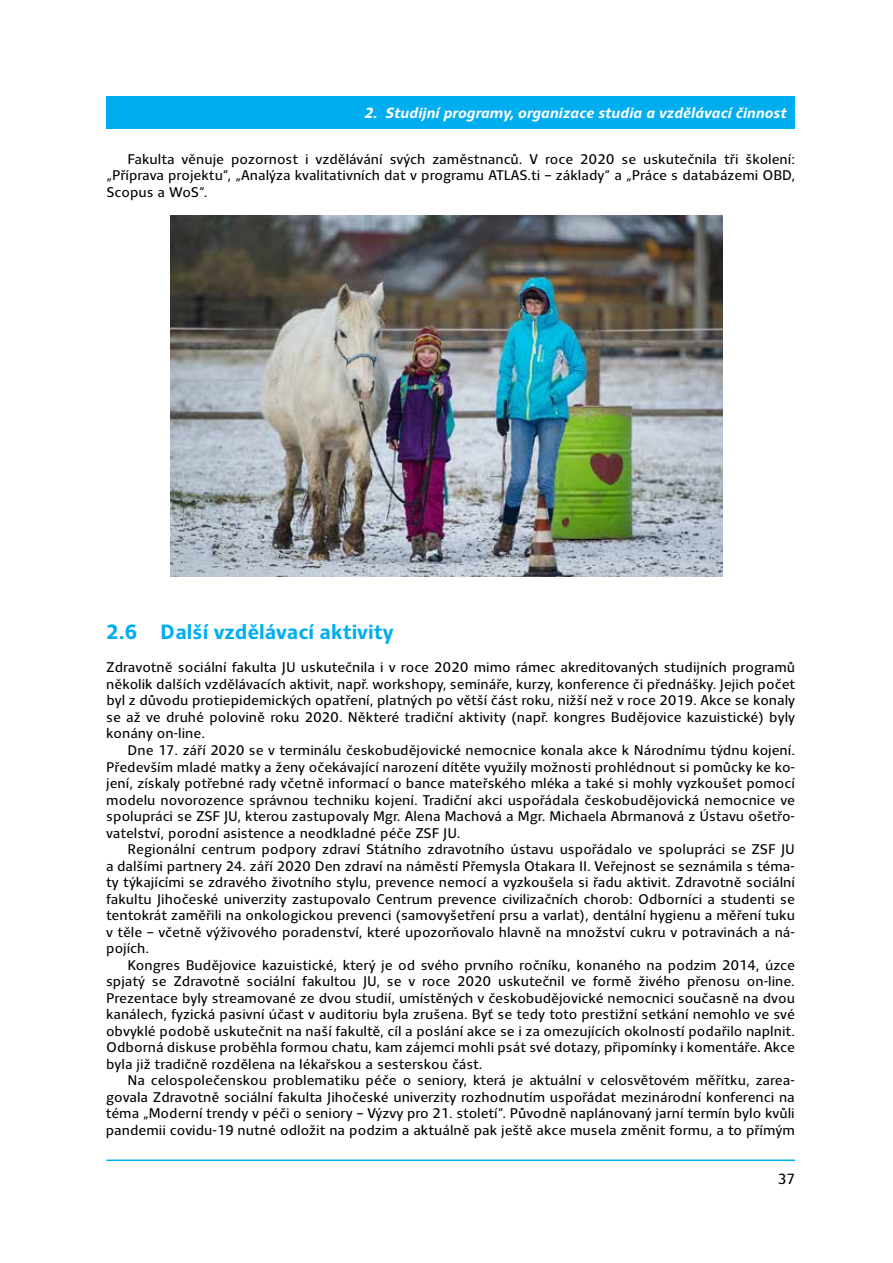
<style>
.page{position:relative;width:893px;height:1263px;background:#fff}
.page>*{position:absolute;margin:0;border:0;box-sizing:border-box;transform-origin:0 0}
.t1{font:700 21px "Clara Sans";color:#00aeef}
.t2{font:italic 700 15px "Clara Sans";color:#fff}
.t3{font:15px "Clara Sans";color:#000}
.t4{font:14.25px/16.5px "Clara Sans";color:#000;text-align:justify}
</style>
<div class="page">
<hr style="left:106px;top:1159px;width:689px;height:2px;background:#00aeef">
<div style="left:106px;top:96px;width:689px;height:33px;background:#00aeef"></div>
<img style="left:170px;top:216px;width:553px;height:361px">
<p class="t2" style="left:365px;top:104px;width:424px">2. Studijní programy, organizace studia a vzdělávací činnost</p>
<p class="t4" style="left:106px;top:151px;width:690px;text-indent:21px">Fakulta věnuje pozornost i vzdělávání svých zaměstnanců. V roce 2020 se uskutečnila tři školení: „Příprava projektu“, „Analýza kvalitativních dat v programu ATLAS.ti – základy“ a „Práce s databázemi OBD, Scopus a WoS“.</p>
<h1 class="t1" style="left:106px;top:621px;width:289px">2.6 Další vzdělávací aktivity</h1>
<p class="t4" style="left:106px;top:660px;width:690px">Zdravotně sociální fakulta JU uskutečnila i v roce 2020 mimo rámec akreditovaných studijních programů několik dalších vzdělávacích aktivit, např. workshopy, semináře, kurzy, konference či přednášky. Jejich počet byl z důvodu protiepidemických opatření, platných po větší část roku, nižší než v roce 2019. Akce se konaly se až ve druhé polovině roku 2020. Některé tradiční aktivity (např. kongres Budějovice kazuistické) byly konány on-line.</p>
<p class="t4" style="left:106px;top:742px;width:690px;text-indent:21px">Dne 17. září 2020 se v terminálu českobudějovické nemocnice konala akce k Národnímu týdnu kojení.<br>Především mladé matky a ženy očekávající narození dítěte využily možnosti prohlédnout si pomůcky ke ko&shy;jení, získaly potřebné rady včetně informací o bance mateřského mléka a také si mohly vyzkoušet pomocí modelu novorozence správnou techniku kojení. Tradiční akci uspořádala českobudějovická nemocnice ve spolupráci se ZSF JU, kterou zastupovaly Mgr. Alena Machová a Mgr. Michaela Abrmanová z Ústavu ošetřo&shy;vatelství, porodní asistence a neodkladné péče ZSF JU.</p>
<p class="t4" style="left:106px;top:841px;width:690px;text-indent:21px">Regionální centrum podpory zdraví Státního zdravotního ústavu uspořádalo ve spolupráci se ZSF JU a dalšími partnery 24. září 2020 Den zdraví na náměstí Přemysla Otakara II. Veřejnost se seznámila s téma&shy;ty týkajícími se zdravého životního stylu, prevence nemocí a vyzkoušela si řadu aktivit. Zdravotně sociální fakultu Jihočeské univerzity zastupovalo Centrum prevence civilizačních chorob: Odborníci a studenti se tentokrát zaměřili na onkologickou prevenci (samovyšetření prsu a varlat), dentální hygienu a měření tuku v těle – včetně výživového poradenství, které upozorňovalo hlavně na množství cukru v potravinách a ná&shy;pojích.</p>
<p class="t4" style="left:106px;top:957px;width:690px;text-indent:21px">Kongres Budějovice kazuistické, který je od svého prvního ročníku, konaného na podzim 2014, úzce spjatý se Zdravotně sociální fakultou JU, se v roce 2020 uskutečnil ve formě živého přenosu on-line.<br>Prezentace byly streamované ze dvou studií, umístěných v českobudějovické nemocnici současně na dvou kanálech, fyzická pasivní účast v auditoriu byla zrušena. Byť se tedy toto prestižní setkání nemohlo ve své obvyklé podobě uskutečnit na naší fakultě, cíl a poslání akce se i za omezujících okolností podařilo naplnit.<br>Odborná diskuse proběhla formou chatu, kam zájemci mohli psát své dotazy, připomínky i komentáře. Akce byla již tradičně rozdělena na lékařskou a sesterskou část.</p>
<p class="t4" style="left:106px;top:1072px;width:690px;text-indent:21px">Na celospolečenskou problematiku péče o seniory, která je aktuální v celosvětovém měřítku, zarea&shy;govala Zdravotně sociální fakulta Jihočeské univerzity rozhodnutím uspořádat mezinárodní konferenci na téma „Moderní trendy v péči o seniory – Výzvy pro 21. století“. Původně naplánovaný jarní termín bylo kvůli pandemii covidu-19 nutné odložit na podzim a aktuálně pak ještě akce musela změnit formu, a to přímým</p>
<p class="t3" style="left:778px;top:1171px;width:19px">37</p>
</div>
